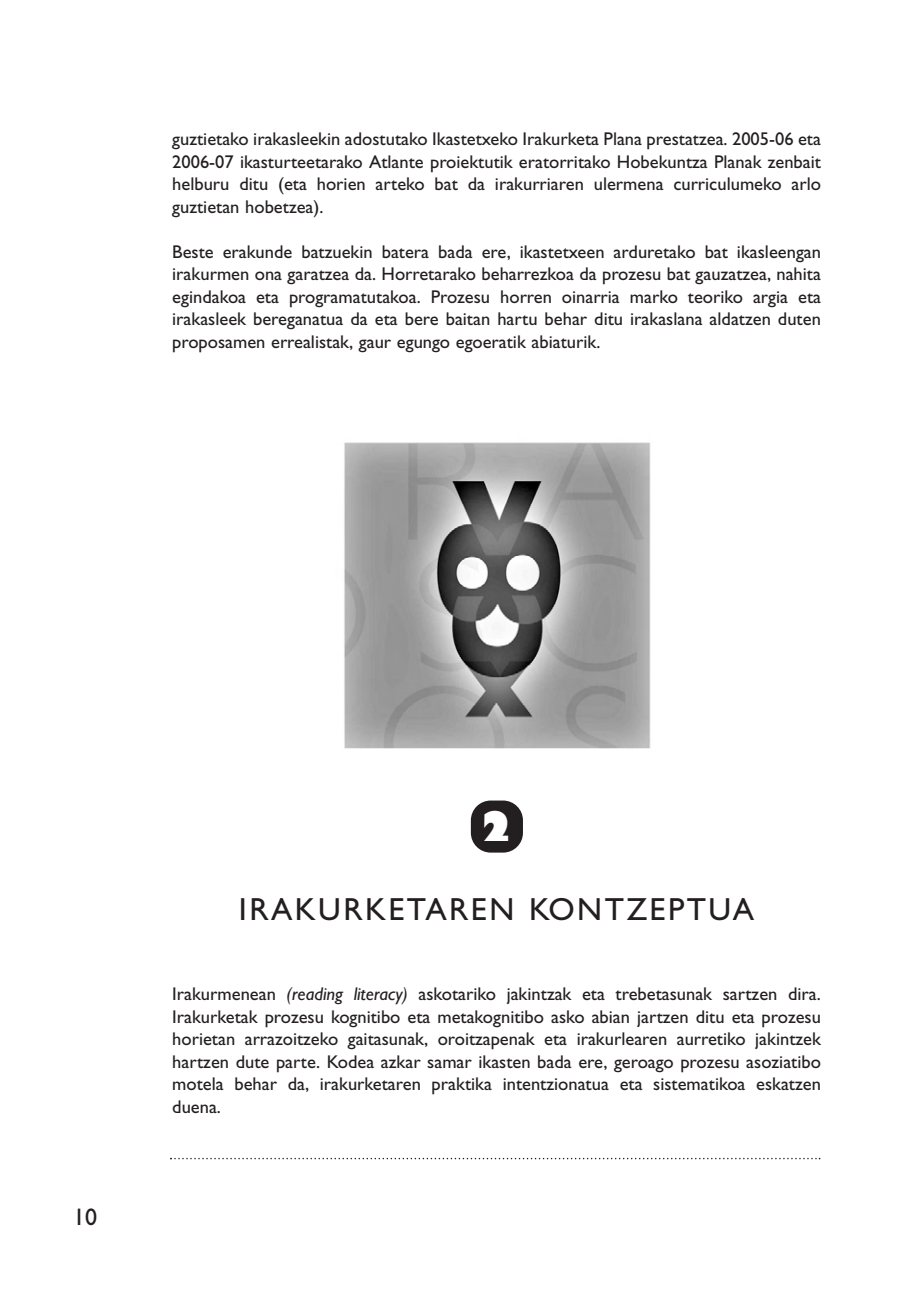
<style>
.page{position:relative;width:908px;height:1304px;background:#fff}
.page>*{position:absolute;margin:0;border:0;box-sizing:border-box;transform-origin:0 0}
.t1{font:800 40px "Gill Sans";color:#fff}
.t2{font:32px "Gill Sans";letter-spacing:.075em;color:#231f20}
.t3{font:24px "Gill Sans";color:#231f20}
.t4{font:18.4px/22.6px "Gill Sans";color:#231f20;text-align:justify}
.s1{font-style:italic}
</style>
<div class="page">
<svg style="left:170px;top:1158px;width:650px;height:1px"></svg>
<img style="left:344px;top:442px;width:307px;height:307px">
<div style="left:470px;top:801px;width:52px;height:52px;background:#231f20;border-radius:20px"></div>
<p class="t4" style="left:172px;top:128px;width:650px">guztietako irakasleekin adostutako Ikastetxeko Irakurketa Plana prestatzea. 2005-06 eta 2006-07 ikasturteetarako Atlante proiektutik eratorritako Hobekuntza Planak zenbait helburu ditu (eta horien arteko bat da irakurriaren ulermena curriculumeko arlo guztietan hobetzea).</p>
<p class="t4" style="left:172px;top:240px;width:650px">Beste erakunde batzuekin batera bada ere, ikastetxeen arduretako bat ikasleengan irakurmen ona garatzea da. Horretarako beharrezkoa da prozesu bat gauzatzea, nahita egindakoa eta programatutakoa. Prozesu horren oinarria marko teoriko argia eta irakasleek bereganatua da eta bere baitan hartu behar ditu irakaslana aldatzen duten proposamen errealistak, gaur egungo egoeratik abiaturik.</p>
<h3 class="t3" style="left:73px;top:1203px;width:25px">10</h3>
<h1 class="t1" style="left:479px;top:801px;width:36px">2</h1>
<h2 class="t2" style="left:239px;top:891px;width:516px">IRAKURKETAREN KONTZEPTUA</h2>
<p class="t4" style="left:172px;top:983px;width:650px">Irakurmenean <span class="s1">(reading literacy)</span> askotariko jakintzak eta trebetasunak sartzen dira.<br>Irakurketak prozesu kognitibo eta metakognitibo asko abian jartzen ditu eta prozesu horietan arrazoitzeko gaitasunak, oroitzapenak eta irakurlearen aurretiko jakintzek hartzen dute parte. Kodea azkar samar ikasten bada ere, geroago prozesu asoziatibo motela behar da, irakurketaren praktika intentzionatua eta sistematikoa eskatzen duena.</p>
</div>
